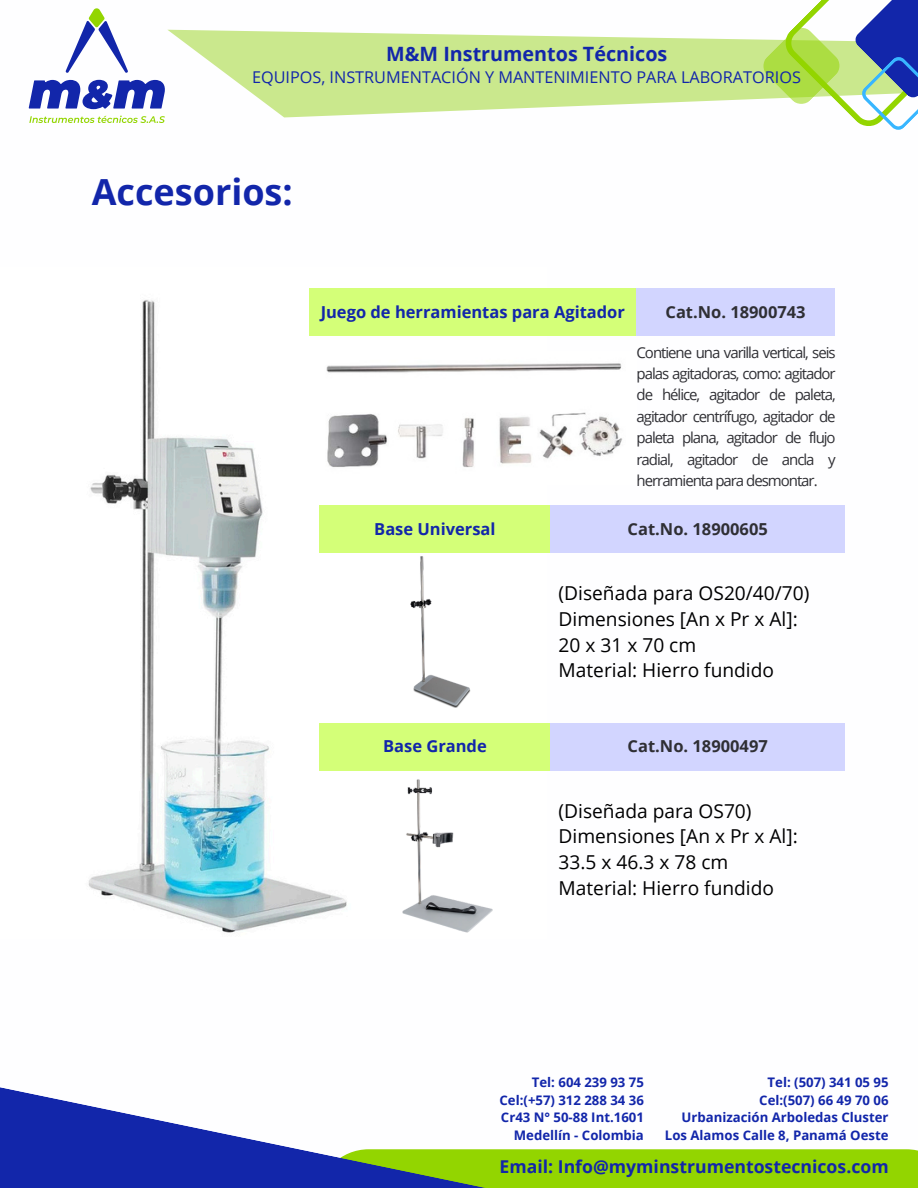
<style>
.page{position:relative;width:918px;height:1188px;background:#fff}
.page>*{position:absolute;margin:0;border:0;box-sizing:border-box;transform-origin:0 0}
.t1{font:700 36px "Open Sans";color:#1226aa}
.t2{font:700 19.8px "Open Sans";color:#1226aa}
.t3{font:19.2px/26px "Open Sans";color:#000}
.t4{font:700 17.7px "Open Sans";color:#1226aa}
.t5{font:700 16.5px "Open Sans";color:#1226aa}
.t6{font:700 16.5px "Open Sans";color:#2f2f34}
.t7{font:16.2px "Open Sans";color:#1226aa}
.t8{font:15px/21.3px "Open Sans";letter-spacing:-.07em;color:#2f2f34;text-align:justify}
.t9{font:700 13.2px "Open Sans";color:#1226aa}
</style>
<div class="page">
<svg style="left:29px;top:80px;width:136px;height:29px"></svg>
<svg style="left:65px;top:8px;width:63px;height:65px"></svg>
<svg style="left:29px;top:116px;width:136px;height:7px"></svg>
<svg style="left:168px;top:30px;width:595px;height:87px;fill:#cae88d"></svg>
<svg style="left:763px;top:0;width:155px;height:130px"></svg>
<div style="left:318px;top:1149px;width:600px;height:39px;background:#93d500"></div>
<svg style="left:0;top:1087px;width:491px;height:101px"></svg>
<img style="left:88px;top:300px;width:370px;height:633px">
<img style="left:313px;top:352px;width:309px;height:132px">
<div style="left:309px;top:288px;width:328px;height:48px;background:#d4ff78"></div>
<div style="left:320px;top:505px;width:230px;height:48px;background:#d4ff78"></div>
<div style="left:320px;top:723px;width:230px;height:48px;background:#d4ff78"></div>
<div style="left:637px;top:288px;width:198px;height:48px;background:#d2d5ff"></div>
<div style="left:550px;top:505px;width:295px;height:48px;background:#d2d5ff"></div>
<div style="left:550px;top:723px;width:295px;height:48px;background:#d2d5ff"></div>
<img style="left:359px;top:556px;width:112px;height:151px">
<img style="left:369px;top:775px;width:124px;height:158px">
<h5 class="t2" style="left:386px;top:40px;width:283px">M&amp;M Instrumentos Técnicos</h5>
<h6 class="t7" style="left:252px;top:66px;width:550px">EQUIPOS, INSTRUMENTACIÓN Y MANTENIMIENTO PARA LABORATORIOS</h6>
<p class="t1" style="left:92px;top:167px;width:202px">Accesorios:</p>
<h2 class="t5" style="left:321px;top:300px;width:306px">Juego de herramientas para Agitador</h2>
<p class="t6" style="left:666px;top:300px;width:142px">Cat.No. 18900743</p>
<p class="t8" style="left:637px;top:341px;width:201px">Contiene una varilla vertical, seis palas agitadoras, como: agitador de hélice, agitador de paleta, agitador centrífugo, agitador de paleta plana, agitador de flujo radial, agitador de ancla y herramienta para desmontar.</p>
<h4 class="t5" style="left:374px;top:517px;width:123px">Base Universal</h4>
<h1 class="t5" style="left:383px;top:735px;width:105px">Base Grande</h1>
<p class="t6" style="left:628px;top:517px;width:142px">Cat.No. 18900605</p>
<p class="t3" style="left:559px;top:579px;width:252px">(Diseñada para OS20/40/70)<br>Dimensiones [An x Pr x Al]:<br>20x31x70cm<br>Material: Hierro fundido</p>
<p class="t6" style="left:628px;top:735px;width:142px">Cat.No. 18900497</p>
<p class="t3" style="left:559px;top:797px;width:241px">(Diseñada para OS70)<br>Dimensiones [An x Pr x Al]:<br>33.5 x 46.3 x 78 cm<br>Material: Hierro fundido</p>
<h5 class="t9" style="left:532px;top:1073px;width:114px">Tel: 604 239 93 75</h5>
<h5 class="t9" style="left:500px;top:1091px;width:146px">Cel:(+57) 312 288 34 36</h5>
<h3 class="t9" style="left:501px;top:1108px;width:144px">Cr43 N° 50-88 Int.1601</h3>
<p class="t9" style="left:514px;top:1126px;width:132px">Medellín - Colombia</p>
<p class="t9" style="left:768px;top:1073px;width:122px">Tel: (507) 341 05 95</p>
<h5 class="t9" style="left:759px;top:1091px;width:131px">Cel:(507) 66 49 70 06</h5>
<h5 class="t9" style="left:681px;top:1108px;width:209px">Urbanización Arboledas Cluster</h5>
<h3 class="t9" style="left:665px;top:1126px;width:225px">Los Alamos Calle 8, Panamá Oeste</h3>
<h5 class="t4" style="left:500px;top:1154px;width:391px">Email: Info@myminstrumentostecnicos.com</h5>
</div>
